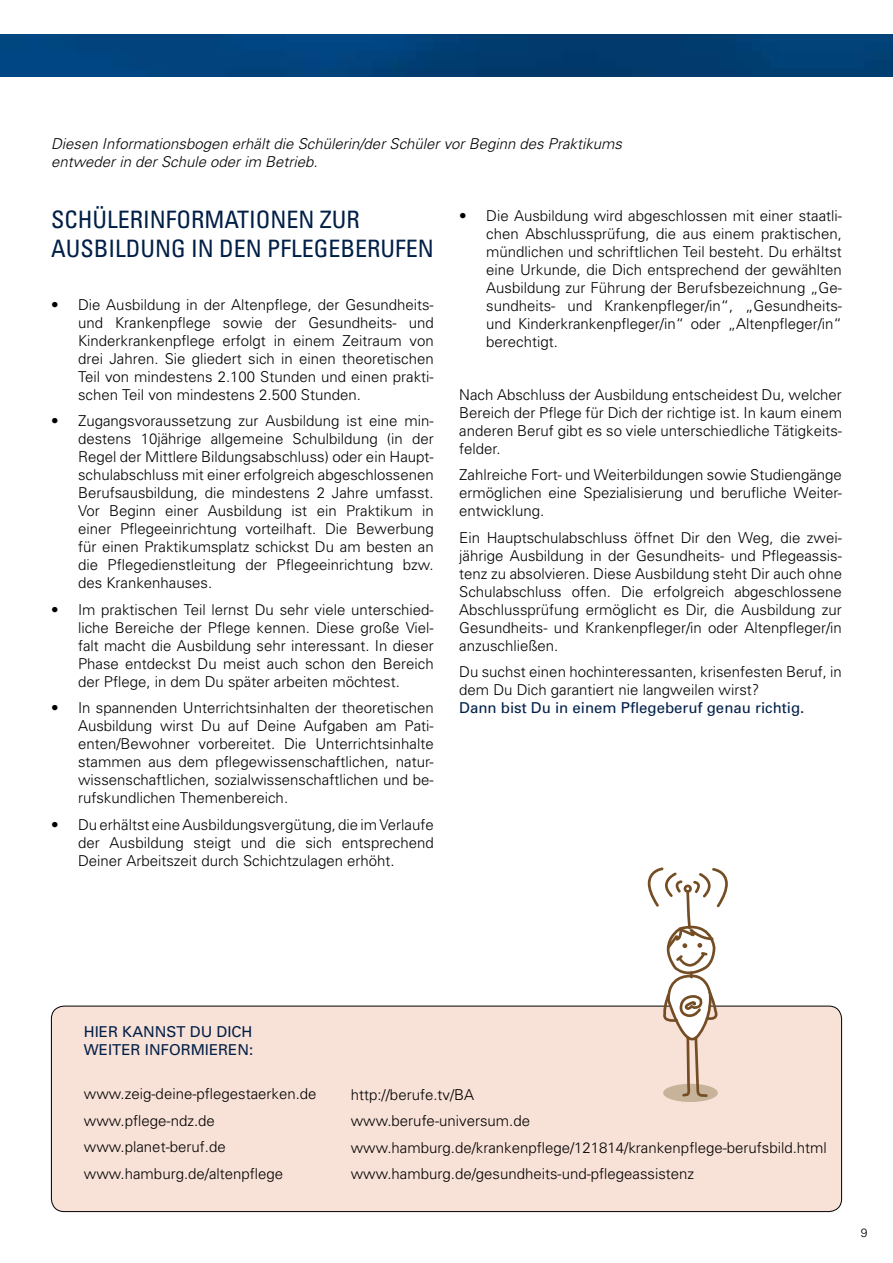
<style>
.page{position:relative;width:893px;height:1263px;background:#fff}
.page>*{position:absolute;margin:0;border:0;box-sizing:border-box;transform-origin:0 0}
.t1{font:condensed 24px/28.8px "Univers";color:#001f47}
.t2{font:300 15px/18px "Univers";color:#000;text-align:justify}
.t3{font:italic 300 15px/18px "Univers";color:#000}
.t4{font:15px/18px "Univers";color:#001f47}
.t5{font:300 12px "Univers";color:#000}
</style>
<div class="page">
<img style="left:0;top:34px;width:893px;height:43px">
<div style="left:51px;top:1006px;width:791px;height:205px;background:#f8e1d7;border-radius:13px"></div>
<div style="left:51px;top:1006px;width:791px;height:206px;border:1px solid #000;border-radius:13px"></div>
<div style="left:663px;top:1084px;width:55px;height:18px;background:#c7b39a;border-radius:50%"></div>
<svg style="left:648px;top:867px;width:80px;height:230px"></svg>
<p class="t3" style="left:51px;top:134px;width:573px">Diesen Informationsbogen erhält die Schülerin/der Schüler vor Beginn des Praktikums entweder in der Schule oder im Betrieb.</p>
<h1 class="t1" style="left:51px;top:204px;width:384px">SCHÜLERI NFORMATI ONEN ZUR<br>AUSBI LDUNG I N DEN PFLEGEBERUFEN</h1>
<p class="t2" style="left:486px;top:206px;width:357px;text-indent:-27px">• Die Ausbildung wird abgeschlossen mit einer staatli&shy;chen Abschlussprüfung, die aus einem praktischen, mündlichen und schriftlichen Teil besteht. Du erhältst eine Urkunde, die Dich entsprechend der gewählten Ausbildung zur Führung der Berufsbezeichnung „Ge&shy;sundheits- und Krankenpfleger/in“, „Gesundheits&shy;und Kinderkrankenpfleger/in“ oder „Altenpfleger/in“ berechtigt.</p>
<p class="t2" style="left:459px;top:385px;width:384px">Nach Abschluss der Ausbildung entscheidest Du, welcher Bereich der Pflege für Dich der richtige ist. In kaum einem anderen Beruf gibt es so viele unterschiedliche Tätigkeits&shy;felder.</p>
<p class="t2" style="left:459px;top:465px;width:384px">Zahlreiche Fort- und Weiterbildungen sowie Studiengänge ermöglichen eine Spezialisierung und berufliche Weiter&shy;entwicklung.</p>
<p class="t2" style="left:459px;top:528px;width:384px">Ein Hauptschulabschluss öffnet Dir den Weg, die zwei&shy;jährige Ausbildung in der Gesundheits- und Pflegeassis&shy;tenz zu absolvieren. Diese Ausbildung steht Dir auch ohne Schulabschluss offen. Die erfolgreich abgeschlossene Abschlussprüfung ermöglicht es Dir, die Ausbildung zur Gesundheits- und Krankenpfleger/in oder Altenpfleger/in anzuschließen.</p>
<p class="t2" style="left:459px;top:662px;width:384px">Du suchst einen hochinteressanten, krisenfesten Beruf, in dem Du Dich garantiert nie langweilen wirst?</p>
<p class="t4" style="left:459px;top:698px;width:347px">Dann bist Du in einem Pflegeberuf genau richtig.</p>
<p class="t2" style="left:78px;top:295px;width:357px;text-indent:-27px">• Die Ausbildung in der Altenpflege, der Gesundheits&shy;und Krankenpflege sowie der Gesundheits- und Kinderkrankenpflege erfolgt in einem Zeitraum von drei Jahren. Sie gliedert sich in einen theoretischen Teil von mindestens 2.100 Stunden und einen prakti&shy;schen Teil von mindestens 2.500 Stunden.</p>
<p class="t2" style="left:78px;top:411px;width:357px;text-indent:-27px">• Zugangsvoraussetzung zur Ausbildung ist eine min&shy;destens 10jährige allgemeine Schulbildung (in der Regel der Mittlere Bildungsabschluss) oder ein Haupt&shy;schulabschluss mit einer erfolgreich abgeschlossenen Berufsausbildung, die mindestens 2 Jahre umfasst.<br>Vor Beginn einer Ausbildung ist ein Praktikum in einer Pflegeeinrichtung vorteilhaft. Die Bewerbung für einen Praktikumsplatz schickst Du am besten an die Pflegedienstleitung der Pflegeeinrichtung bzw. des Krankenhauses.</p>
<p class="t2" style="left:78px;top:600px;width:357px;text-indent:-27px">• Im praktischen Teil lernst Du sehr viele unterschied&shy;liche Bereiche der Pflege kennen. Diese große Viel&shy;falt macht die Ausbildung sehr interessant. In dieser Phase entdeckst Du meist auch schon den Bereich der Pflege, in dem Du später arbeiten möchtest.</p>
<p class="t2" style="left:78px;top:698px;width:357px;text-indent:-27px">• In spannenden Unterrichtsinhalten der theoretischen Ausbildung wirst Du auf Deine Aufgaben am Pati&shy;enten/Bewohner vorbereitet. Die Unterrichtsinhalte stammen aus dem pflegewissenschaftlichen, natur&shy;wissenschaftlichen, sozialwissenschaftlichen und be&shy;rufskundlichen Themenbereich.</p>
<p class="t2" style="left:78px;top:815px;width:357px;text-indent:-27px">• Du erhältst eineAusbildungsvergütung, die im Verlaufe der Ausbildung steigt und die sich entsprechend Deiner Arbeitszeit durch Schichtzulagen erhöht.</p>
<p class="t4" style="left:84px;top:1022px;width:171px">Hier kannst Du Dich weiter informieren:</p>
<p class="t2" style="left:84px;top:1080px;width:234px;line-height:26.5px;text-align:left">www.zeig-deine-pflegestaerken.de www.pflege-ndz.de www.planet-beruf.de www.hamburg.de/altenpflege</p>
<p class="t2" style="left:351px;top:1080px;width:478px;line-height:26.5px;text-align:left">http://berufe.tv/BA<br>www.berufe-universum.de www.hamburg.de/krankenpflege/121814/krankenpflege-berufsbild.html www.hamburg.de/gesundheits-und-pflegeassistenz</p>
<p class="t5" style="left:861px;top:1226px;width:8px">9</p>
</div>
